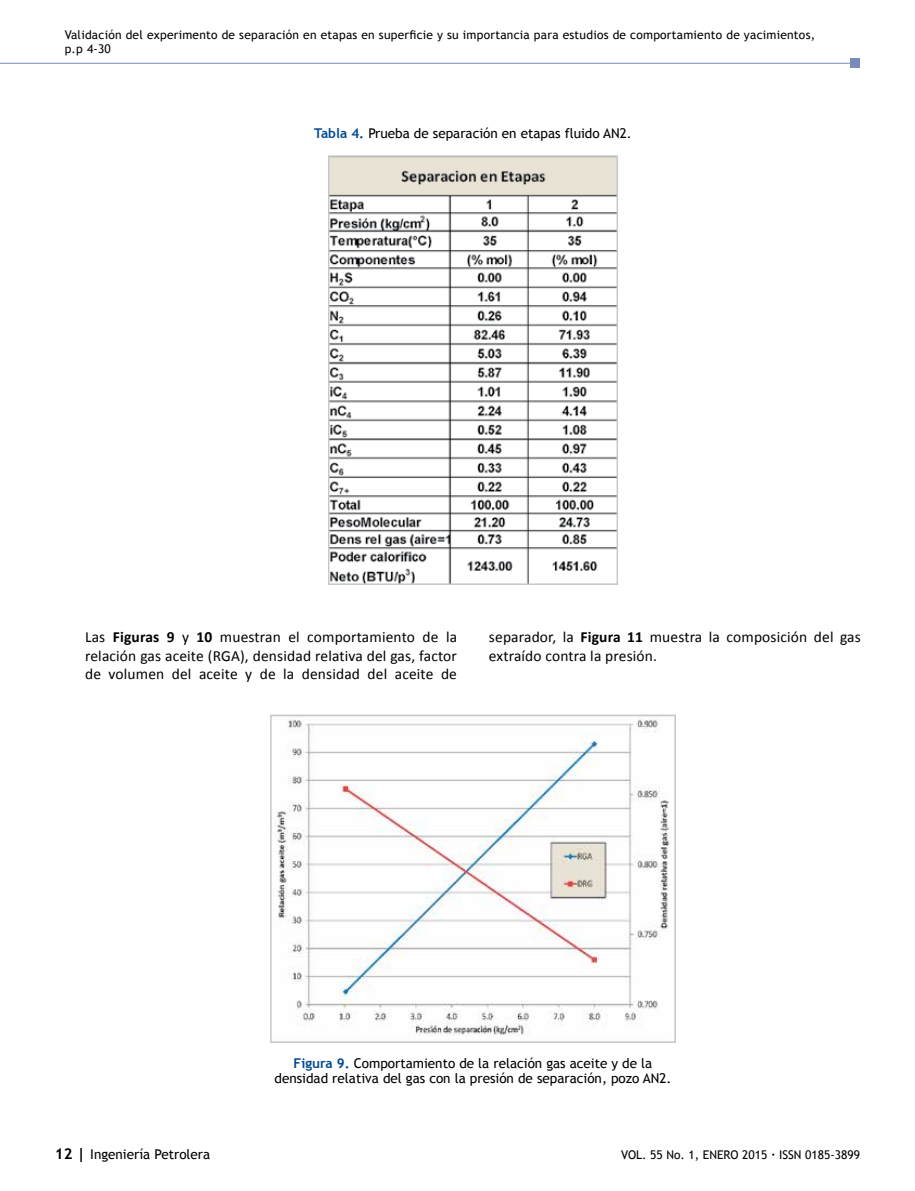
<style>
.page{position:relative;width:915px;height:1191px;background:#fff}
.page>*{position:absolute;margin:0;border:0;box-sizing:border-box;transform-origin:0 0}
.t1{font:15.45px/18.6px "Calibri";letter-spacing:.01em;color:#000;text-align:justify}
.t2{font:13.5px/15px "Trebuchet MS";color:#000;text-align:center}
.t3{font:12px/14.4px "Trebuchet MS";letter-spacing:.02em;color:#000}
.t4{font:12px "Trebuchet MS";color:#000}
.s1{font-weight:700;color:#004990}
.s2{font-weight:700}
.s3{font-weight:700;font-size:15px}
</style>
<div class="page">
<hr style="left:0;top:63px;width:854px;height:1px;background:#788bbc">
<div style="left:850px;top:59px;width:9px;height:9px;background:#788bbc"></div>
<img style="left:331px;top:158px;width:284px;height:424px">
<div style="left:328px;top:155px;width:290px;height:430px;border:2px solid #c7c8ca"></div>
<img style="left:276px;top:717px;width:394px;height:319px">
<div style="left:270px;top:714px;width:405px;height:328px;border:2px solid #c7c8ca"></div>
<p class="t3" style="left:65px;top:28px;width:751px">Validación del experimento de separación en etapas en superficie y su importancia para estudios de comportamiento de yacimientos, p.p 4-30</p>
<p class="t2" style="left:314px;top:125px;width:319px"><span class="s1">Tabla 4.</span> Prueba de separación en etapas fluido AN2.</p>
<p class="t1" style="left:85px;top:628px;width:373px">Las <span class="s2">Figuras 9</span> y <span class="s2">10</span> muestran el comportamiento de la relación gas aceite (RGA), densidad relativa del gas, factor de volumen del aceite y de la densidad del aceite de</p>
<p class="t1" style="left:489px;top:628px;width:373px">separador, la <span class="s2">Figura 11</span> muestra la composición del gas extraído contra la presión.</p>
<p class="t2" style="left:55px;top:1146px;width:157px"><span class="s3">12 |</span> Ingeniería Petrolera</p>
<p class="t2" style="left:274px;top:1055px;width:398px"><span class="s1">Figura 9.</span> Comportamiento de la relación gas aceite y de la densidad relativa del gas con la presión de separación, pozo AN2.</p>
<p class="t4" style="left:620px;top:1147px;width:240px">VOL. 55 No. 1, ENERO 2015 <span class="s2">·</span> ISSN 0185-3899</p>
</div>
